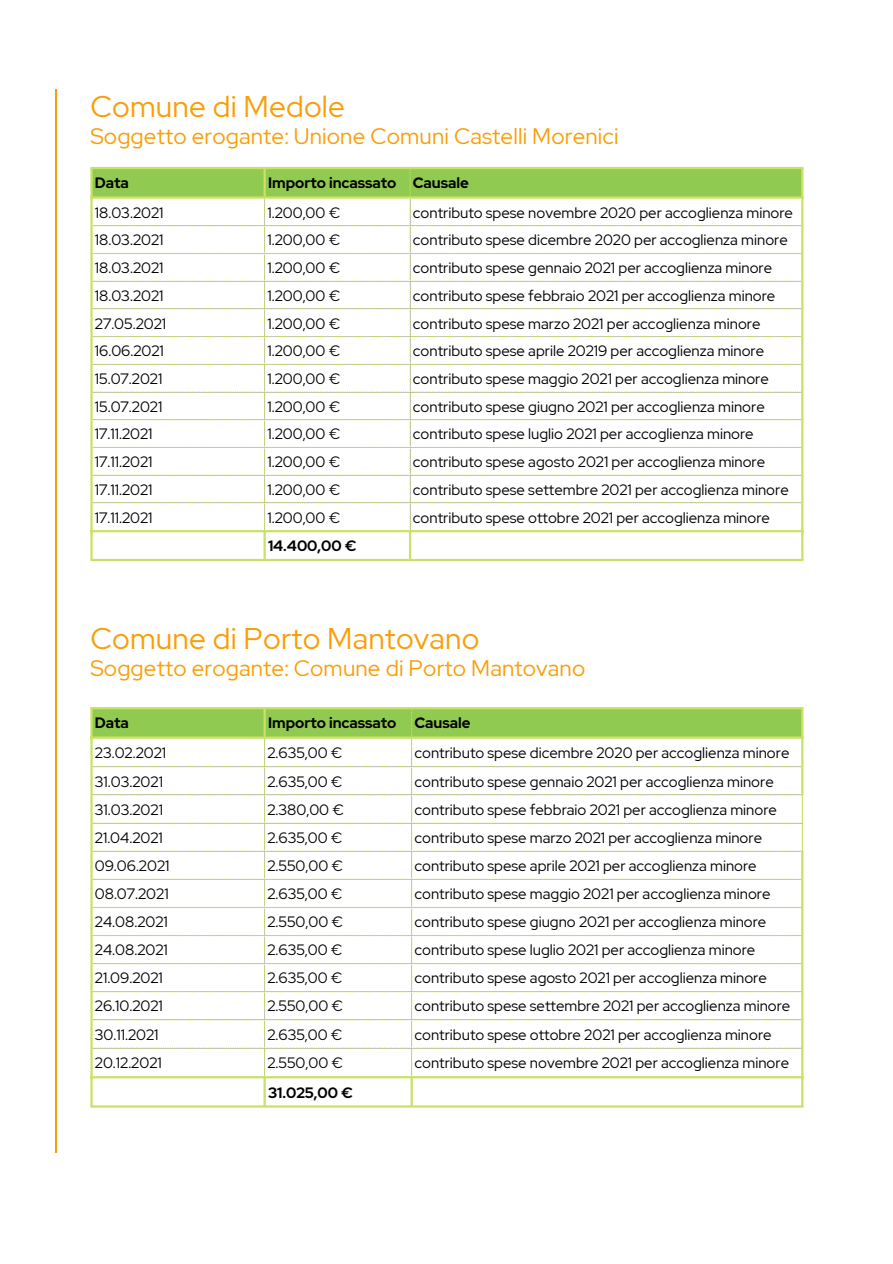
<style>
.page{position:relative;width:893px;height:1264px;background:#fff}
.page>*{position:absolute;margin:0;border:0;box-sizing:border-box;transform-origin:0 0}
.t1{font:29.85px "Red Hat Display";letter-spacing:.005em;color:#f99e07}
.t2{font:22.35px "Red Hat Display";letter-spacing:.005em;color:#f99e07}
.t3{font:15px "Red Hat Display";color:#000}
.t4{font:700 15px "Red Hat Display";color:#000}
</style>
<div class="page">
<hr style="left:55px;top:89px;width:2px;height:1064px;background:#f99e07">
<svg style="left:93px;top:169px;width:708px;height:360px"></svg>
<svg style="left:412px;top:225px;width:388px;height:278px"></svg>
<hr style="left:90px;top:169px;width:3px;height:390px;background:#c9e265">
<hr style="left:263px;top:169px;width:3px;height:27px;background:#c9e265">
<hr style="left:263px;top:532px;width:3px;height:27px;background:#c9e265">
<hr style="left:409px;top:532px;width:2px;height:27px;background:#c9e265">
<hr style="left:801px;top:169px;width:2px;height:390px;background:#c9e265">
<hr style="left:90px;top:167px;width:713px;height:2px;background:#c9e265">
<hr style="left:90px;top:196px;width:713px;height:3px;background:#c9e265">
<hr style="left:90px;top:530px;width:713px;height:2px;background:#c9e265">
<hr style="left:90px;top:559px;width:713px;height:2px;background:#c9e265">
<svg style="left:93px;top:709px;width:708px;height:366px"></svg>
<svg style="left:413px;top:766px;width:389px;height:282px"></svg>
<hr style="left:90px;top:709px;width:3px;height:396px;background:#c9e265">
<hr style="left:263px;top:709px;width:3px;height:27px;background:#c9e265">
<hr style="left:263px;top:1078px;width:3px;height:27px;background:#c9e265">
<hr style="left:410px;top:1078px;width:3px;height:27px;background:#c9e265">
<hr style="left:801px;top:709px;width:2px;height:86px;background:#c9e265">
<hr style="left:801px;top:850px;width:2px;height:255px;background:#c9e265">
<hr style="left:90px;top:707px;width:713px;height:2px;background:#c9e265">
<hr style="left:90px;top:736px;width:713px;height:2px;background:#c9e265">
<hr style="left:90px;top:1076px;width:713px;height:2px;background:#c9e265">
<hr style="left:90px;top:1105px;width:713px;height:2px;background:#c9e265">
<h1 class="t1" style="left:90px;top:87px;width:256px">Comune di Medole</h1>
<h2 class="t2" style="left:90px;top:121px;width:529px">Soggetto erogante: Unione Comuni Castelli Morenici</h2>
<p class="t4" style="left:95px;top:173px;width:36px">Data</p>
<p class="t4" style="left:268px;top:173px;width:202px">Importo incassato Causale</p>
<p class="t3" style="left:95px;top:202px;width:70px">18.03.2021</p>
<p class="t3" style="left:267px;top:202px;width:74px">1.200,00 €</p>
<p class="t3" style="left:413px;top:202px;width:381px">contributo spese novembre 2020 per accoglienza minore</p>
<p class="t3" style="left:95px;top:230px;width:70px">18.03.2021</p>
<p class="t3" style="left:267px;top:230px;width:74px">1.200,00 €</p>
<p class="t3" style="left:413px;top:230px;width:376px">contributo spese dicembre 2020 per accoglienza minore</p>
<p class="t3" style="left:95px;top:258px;width:70px">18.03.2021</p>
<p class="t3" style="left:267px;top:258px;width:74px">1.200,00 €</p>
<p class="t3" style="left:413px;top:258px;width:361px">contributo spese gennaio 2021 per accoglienza minore</p>
<p class="t3" style="left:95px;top:285px;width:70px">18.03.2021</p>
<p class="t3" style="left:267px;top:285px;width:74px">1.200,00 €</p>
<p class="t3" style="left:413px;top:285px;width:364px">contributo spese febbraio 2021 per accoglienza minore</p>
<p class="t3" style="left:95px;top:313px;width:73px">27.05.2021</p>
<p class="t3" style="left:267px;top:313px;width:74px">1.200,00 €</p>
<p class="t3" style="left:413px;top:313px;width:349px">contributo spese marzo 2021 per accoglienza minore</p>
<p class="t3" style="left:95px;top:341px;width:70px">16.06.2021</p>
<p class="t3" style="left:267px;top:341px;width:74px">1.200,00 €</p>
<p class="t3" style="left:413px;top:341px;width:353px">contributo spese aprile 20219 per accoglienza minore</p>
<p class="t3" style="left:95px;top:369px;width:69px">15.07.2021</p>
<p class="t3" style="left:267px;top:369px;width:74px">1.200,00 €</p>
<p class="t3" style="left:413px;top:369px;width:357px">contributo spese maggio 2021 per accoglienza minore</p>
<p class="t3" style="left:95px;top:396px;width:69px">15.07.2021</p>
<p class="t3" style="left:267px;top:396px;width:74px">1.200,00 €</p>
<p class="t3" style="left:413px;top:396px;width:353px">contributo spese giugno 2021 per accoglienza minore</p>
<p class="t3" style="left:95px;top:424px;width:59px">17.11.2021</p>
<p class="t3" style="left:267px;top:424px;width:74px">1.200,00 €</p>
<p class="t3" style="left:413px;top:424px;width:342px">contributo spese luglio 2021 per accoglienza minore</p>
<p class="t3" style="left:95px;top:452px;width:59px">17.11.2021</p>
<p class="t3" style="left:267px;top:452px;width:74px">1.200,00 €</p>
<p class="t3" style="left:413px;top:452px;width:354px">contributo spese agosto 2021 per accoglienza minore</p>
<p class="t3" style="left:95px;top:479px;width:59px">17.11.2021</p>
<p class="t3" style="left:267px;top:479px;width:74px">1.200,00 €</p>
<p class="t3" style="left:413px;top:479px;width:377px">contributo spese settembre 2021 per accoglienza minore</p>
<p class="t3" style="left:95px;top:507px;width:59px">17.11.2021</p>
<p class="t3" style="left:267px;top:507px;width:74px">1.200,00 €</p>
<p class="t3" style="left:413px;top:507px;width:358px">contributo spese ottobre 2021 per accoglienza minore</p>
<p class="t4" style="left:268px;top:536px;width:90px">14.400,00 €</p>
<h1 class="t1" style="left:90px;top:618px;width:390px">Comune di Porto Mantovano</h1>
<h2 class="t2" style="left:90px;top:653px;width:496px">Soggetto erogante: Comune di Porto Mantovano</h2>
<p class="t4" style="left:95px;top:713px;width:36px">Data</p>
<p class="t4" style="left:268px;top:713px;width:204px">Importo incassato Causale</p>
<p class="t3" style="left:95px;top:742px;width:73px">23.02.2021</p>
<p class="t3" style="left:267px;top:742px;width:77px">2.635,00 €</p>
<p class="t3" style="left:414px;top:742px;width:376px">contributo spese dicembre 2020 per accoglienza minore</p>
<p class="t3" style="left:95px;top:771px;width:70px">31.03.2021</p>
<p class="t3" style="left:267px;top:771px;width:77px">2.635,00 €</p>
<p class="t3" style="left:414px;top:771px;width:361px">contributo spese gennaio 2021 per accoglienza minore</p>
<p class="t3" style="left:95px;top:799px;width:70px">31.03.2021</p>
<p class="t3" style="left:267px;top:799px;width:78px">2.380,00 €</p>
<p class="t3" style="left:414px;top:799px;width:364px">contributo spese febbraio 2021 per accoglienza minore</p>
<p class="t3" style="left:95px;top:827px;width:70px">21.04.2021</p>
<p class="t3" style="left:267px;top:827px;width:77px">2.635,00 €</p>
<p class="t3" style="left:414px;top:827px;width:349px">contributo spese marzo 2021 per accoglienza minore</p>
<p class="t3" style="left:95px;top:855px;width:76px">09.06.2021</p>
<p class="t3" style="left:267px;top:855px;width:77px">2.550,00 €</p>
<p class="t3" style="left:414px;top:855px;width:344px">contributo spese aprile 2021 per accoglienza minore</p>
<p class="t3" style="left:95px;top:883px;width:75px">08.07.2021</p>
<p class="t3" style="left:267px;top:883px;width:77px">2.635,00 €</p>
<p class="t3" style="left:414px;top:883px;width:357px">contributo spese maggio 2021 per accoglienza minore</p>
<p class="t3" style="left:95px;top:911px;width:74px">24.08.2021</p>
<p class="t3" style="left:267px;top:911px;width:77px">2.550,00 €</p>
<p class="t3" style="left:414px;top:911px;width:353px">contributo spese giugno 2021 per accoglienza minore</p>
<p class="t3" style="left:95px;top:940px;width:74px">24.08.2021</p>
<p class="t3" style="left:267px;top:940px;width:77px">2.635,00 €</p>
<p class="t3" style="left:414px;top:940px;width:342px">contributo spese luglio 2021 per accoglienza minore</p>
<p class="t3" style="left:95px;top:968px;width:69px">21.09.2021</p>
<p class="t3" style="left:267px;top:968px;width:77px">2.635,00 €</p>
<p class="t3" style="left:414px;top:968px;width:354px">contributo spese agosto 2021 per accoglienza minore</p>
<p class="t3" style="left:95px;top:996px;width:69px">26.10.2021</p>
<p class="t3" style="left:267px;top:996px;width:77px">2.550,00 €</p>
<p class="t3" style="left:414px;top:996px;width:377px">contributo spese settembre 2021 per accoglienza minore</p>
<p class="t3" style="left:95px;top:1024px;width:65px">30.11.2021</p>
<p class="t3" style="left:267px;top:1024px;width:77px">2.635,00 €</p>
<p class="t3" style="left:414px;top:1024px;width:358px">contributo spese ottobre 2021 per accoglienza minore</p>
<p class="t3" style="left:95px;top:1052px;width:68px">20.12.2021</p>
<p class="t3" style="left:267px;top:1052px;width:77px">2.550,00 €</p>
<p class="t3" style="left:414px;top:1052px;width:376px">contributo spese novembre 2021 per accoglienza minore</p>
<p class="t4" style="left:268px;top:1082px;width:86px">31.025,00 €</p>
</div>
